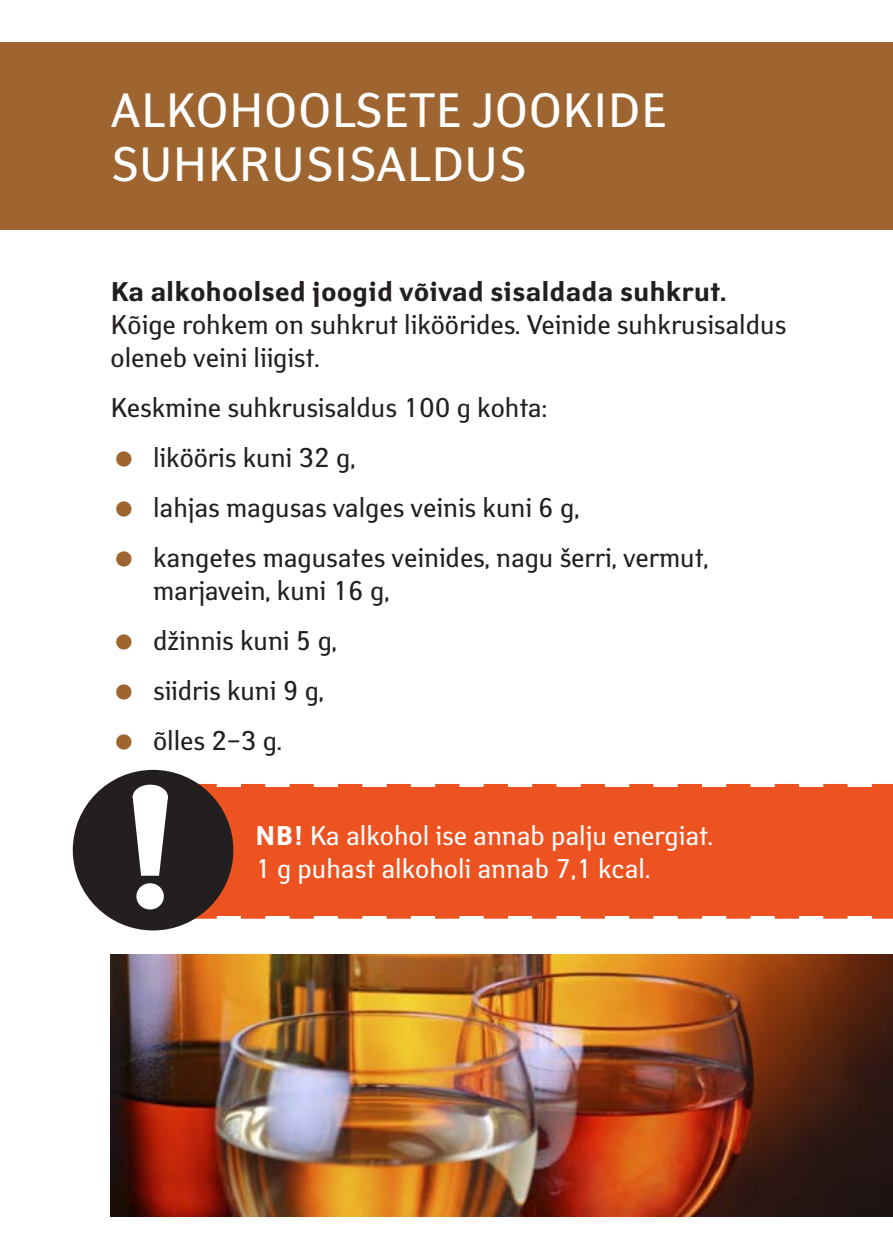
<style>
.page{position:relative;width:893px;height:1259px;background:#fff}
.page>*{position:absolute;margin:0;border:0;box-sizing:border-box;transform-origin:0 0}
.t1{font:48px "Yanus";color:#fff}
.t2{font:27px/50.1px "Yanus";color:#231f20}
.t3{font:27px/33px "Yanus";color:#fff}
.t4{font:700 27px "Yanus";color:#231f20}
.s1{font-weight:700}
</style>
<div class="page">
<div style="left:0;top:43px;width:893px;height:187px;background:#9e6530"></div>
<div style="left:189px;top:781px;width:704px;height:140px;background:#ed5321"></div>
<div style="left:74px;top:771px;width:158px;height:158px;background:#231f20;border-radius:50%"></div>
<div style="left:73px;top:770px;width:160px;height:160px;border:3px solid #231f20;border-radius:50%"></div>
<svg style="left:133px;top:799px;width:35px;height:94px"></svg>
<div style="left:133px;top:784px;width:35px;height:24px;background:#fff;border-radius:50%"></div>
<div style="left:136px;top:883px;width:28px;height:26px;background:#fff;border-radius:50%"></div>
<img style="left:111px;top:954px;width:782px;height:262px">
<h1 class="t1" style="left:111px;top:81px;width:60px">Alkohoolsete</h1>
<h1 class="t1" style="left:473px;top:81px;width:29px">jookide</h1>
<h1 class="t1" style="left:111px;top:135px;width:31px">suhkrusisaldus</h1>
<p class="t4" style="left:111px;top:276px;width:617px">Ka alkohoolsed joogid võivad sisaldada suhkrut.</p>
<p class="t2" style="left:111px;top:308px;width:677px;line-height:33px">Kõige rohkem on suhkrut liköörides. Veinide suhkrusisaldus oleneb veini liigist.</p>
<p class="t2" style="left:153px;top:382px;width:557px;text-indent:-43px">Keskmine suhkrusisaldus 100 g kohta:<br>likööris kuni 32 g,<br>lahjas magusas valges veinis kuni 6 g,<br>kangetes magusates veinides, nagu šerri, vermut,</p>
<p class="t2" style="left:153px;top:565px;width:238px">marjavein, kuni 16 g, džinnis kuni 5 g, siidris kuni 9 g,<br>õlles 2–3 g.</p>
<p class="t3" style="left:255px;top:819px;width:459px"><span class="s1">NB!</span> Ka alkohol ise annab palju energiat.<br>1 g puhast alkoholi annab 7,1 kcal.</p>
</div>
